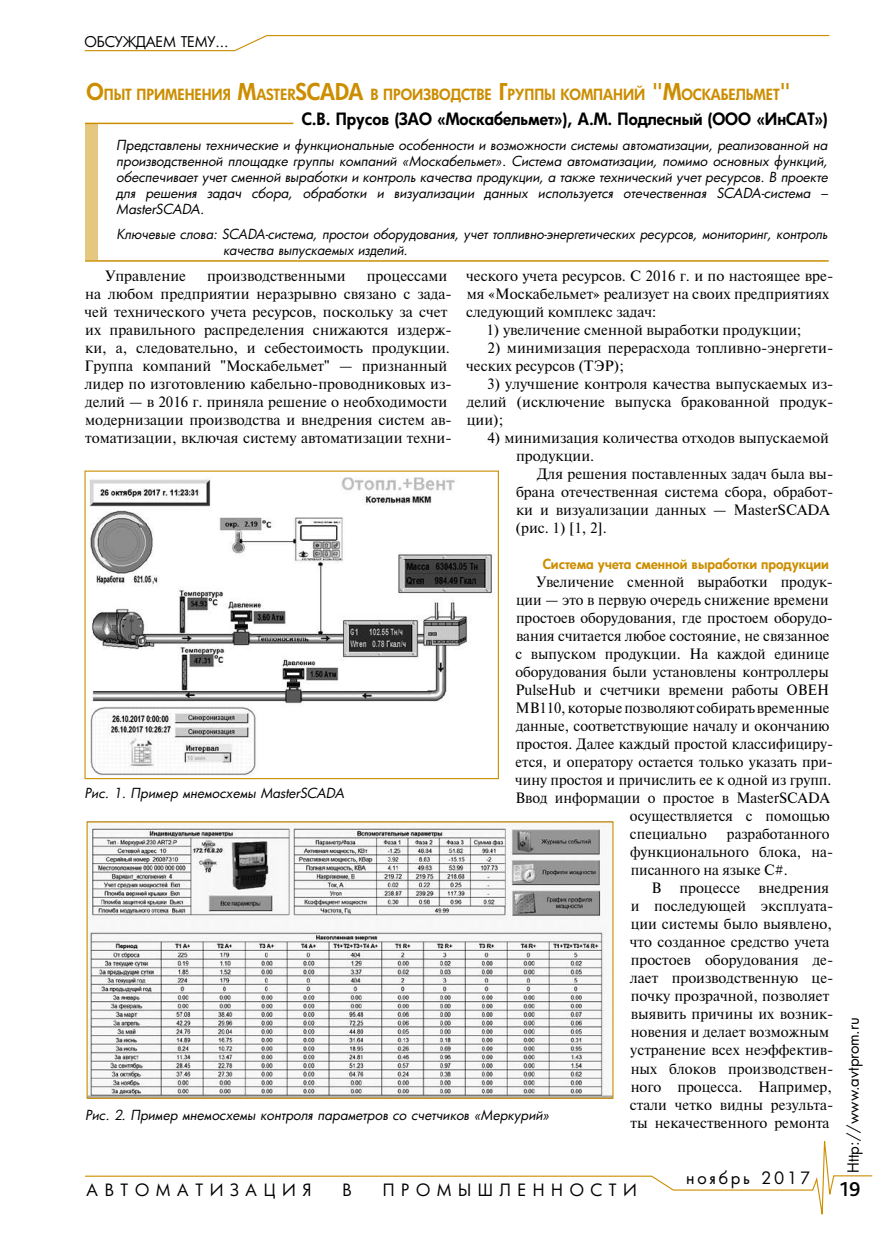
<style>
.page{position:relative;width:893px;height:1234px;background:#fff}
.page>*{position:absolute;margin:0;border:0;box-sizing:border-box;transform-origin:0 0}
.t1{font:500 21px "Bliss Pro";color:#000}
.t2{font:800 16.5px "Futura Cyr";color:#000}
.t3{font:16.5px "Futura Cyr";letter-spacing:.4em;color:#000}
.t4{font:16.5px "Futura Cyr";letter-spacing:.17em;color:#000}
.t5{font:15px/18px "Newton";color:#000}
.t6{font:800 15px "Futura Cyr";letter-spacing:-.005em;color:#cc8e00}
.t7{font:15px "Futura Cyr";color:#000}
.t8{font:14.4px "Futura Cyr";letter-spacing:-.01em;color:#000}
.t9{font:italic 13.5px/16.2px "Futura Cyr";color:#000;text-align:justify}
.t10{font:800 13.5px "Futura Cyr";color:#cc8e00}
.s1{font-size:22.5px}
</style>
<div class="page">
<svg style="left:85px;top:1141px;width:788px;height:74px"></svg>
<svg style="left:84px;top:35px;width:746px;height:17px"></svg>
<div style="left:85px;top:123px;width:12px;height:137px;background:#e5c780"></div>
<hr style="left:85px;top:123px;width:208px;height:1px;background:#cc8e00">
<hr style="left:85px;top:260px;width:744px;height:1px;background:#cc8e00">
<img style="left:89px;top:477px;width:405px;height:300px">
<div style="left:84px;top:470px;width:415px;height:309px;border:1px solid #cc8e00"></div>
<img style="left:89px;top:823px;width:522px;height:273px">
<p class="t8" style="left:84px;top:33px;width:145px">ОБСУЖДАЕМ ТЕМУ...</p>
<p class="t6" style="left:87px;top:85px;width:61px"><span class="s1">О</span>ПЫТ ПРИМЕНЕНИ</p>
<p class="t6" style="left:223px;top:85px;width:171px">Я <span class="s1">M</span>ASTER<span class="s1">SCADA</span> В ПРОИЗВОДСТВЕ</p>
<p class="t6" style="left:499px;top:85px;width:19px"><span class="s1">Г</span>РУПП</p>
<p class="t6" style="left:544px;top:85px;width:28px">Ы КОМПАНИ</p>
<p class="t6" style="left:634px;top:85px;width:58px">Й <span class="s1">"М</span>ОСКАБЕЛ</p>
<p class="t6" style="left:746px;top:85px;width:46px">ЬМЕТ <span class="s1">"</span></p>
<p class="t2" style="left:302px;top:108px;width:527px">С.В. ПРУСОВ (ЗАО «МОСКАБЕЛЬМЕТ»), А.М. ПОДЛЕСНЫЙ (ООО «ИНСАТ»)</p>
<p class="t9" style="left:116px;top:136px;width:713px">Представлены технические и функциональные особенности и возможности системы автоматизации, реализованной на производственной площадке группы компаний «Москабельмет». Система автоматизации, помимо основных функций, обеспечивает учет сменной выработки и контроль качества продукции, а также технический учет ресурсов. В проекте для решения задач сбора, обработки и визуализации данных используется отечественная SCADA-система – MasterSCADA.</p>
<p class="t9" style="left:223px;top:226px;width:606px;text-indent:-107px">Ключевые слова: SCADA-система, простои оборудования, учет топливно-энергетических ресурсов, мониторинг, контроль качества выпускаемых изделий.</p>
<p class="t5" style="left:84px;top:266px;width:369px;text-indent:282px">процессами на любом предприятии неразрывно связано с зада&shy;чей технического учета ресурсов, поскольку за счет их правильного распределения снижаются издерж&shy;ки, а, следовательно, и себестоимость продукции.<br>Группа компаний "Москабельмет" — признанный лидер по изготовлению кабельно-проводниковых из&shy;делий — в 2016 г. приняла решение о необходимости модернизации производства и внедрения систем ав&shy;томатизации, включая систему автоматизации техни-</p>
<p class="t5" style="left:466px;top:266px;width:369px">ческого учета ресурсов. С 2016 г. и по настоящее вре&shy;мя «Москабельмет» реализует на своих предприятиях следующий комплекс задач:</p>
<p class="t5" style="left:105px;top:266px;width:82px">Управление</p>
<p class="t5" style="left:207px;top:266px;width:140px">производственными</p>
<p class="t5" style="left:486px;top:320px;width:316px">1) увеличение сменной выработки продукции;</p>
<p class="t5" style="left:466px;top:338px;width:369px;text-indent:22px">2) минимизация перерасхода топливно-энергети&shy;ческих ресурсов (ТЭР);</p>
<p class="t5" style="left:467px;top:374px;width:368px;text-align:justify;text-indent:20px">3) улучшение контроля качества выпускаемых из&shy;делий (исключение выпуска бракованной продук&shy;ции);</p>
<p class="t5" style="left:516px;top:428px;width:314px;text-indent:-29px">4) минимизация количества отходов выпускаемой продукции.</p>
<p class="t5" style="left:516px;top:464px;width:319px;text-indent:22px">Для решения поставленных задач была вы&shy;брана отечественная система сбора, обработ&shy;ки и визуализации данных — MasterSCADA (рис. 1) [1, 2].</p>
<p class="t10" style="left:543px;top:555px;width:287px">СИСТЕМА УЧЕТА СМЕННОЙ ВЫРАБОТКИ ПРОДУКЦИИ</p>
<p class="t5" style="left:536px;top:572px;width:299px">Увеличение сменной выработки продук-</p>
<p class="t5" style="left:516px;top:590px;width:314px">ции — это в первую очередь снижение времени</p>
<p class="t5" style="left:516px;top:608px;width:319px">простоев оборудования, где простоем оборудо-</p>
<p class="t5" style="left:516px;top:626px;width:315px">вания считается любое состояние, не связанное</p>
<p class="t5" style="left:515px;top:644px;width:316px">с выпуском продукции. На каждой единице</p>
<p class="t5" style="left:515px;top:662px;width:315px">оборудования были установлены контроллеры</p>
<p class="t5" style="left:515px;top:680px;width:315px">PulseHub и счетчики времени работы ОВЕН</p>
<p class="t5" style="left:515px;top:698px;width:316px">МВ110, которые позволяют собирать временные</p>
<p class="t5" style="left:516px;top:716px;width:315px">данные, соответствующие началу и окончанию</p>
<p class="t5" style="left:516px;top:734px;width:319px">простоя. Далее каждый простой классифициру-</p>
<p class="t5" style="left:515px;top:752px;width:319px">ется, и оператору остается только указать при-</p>
<p class="t5" style="left:515px;top:770px;width:318px">чину простоя и причислить ее к одной из групп.</p>
<p class="t5" style="left:515px;top:788px;width:316px">Ввод информации о простое в MasterSCADA</p>
<p class="t5" style="left:630px;top:806px;width:201px">осуществляется с помощью</p>
<p class="t5" style="left:630px;top:824px;width:78px">специально</p>
<p class="t9" style="left:84px;top:784px;width:261px">Рис. 1. Пример мнемосхемы MasterSCADA</p>
<p class="t5" style="left:630px;top:824px;width:205px;text-indent:97px">разработанного функционального блока, на&shy;писанного на языке С#.</p>
<p class="t5" style="left:630px;top:878px;width:205px;text-indent:22px">В процессе внедрения и последующей эксплуата&shy;ции системы было выявлено, что созданное средство учета простоев оборудования де&shy;лает производственную це&shy;почку прозрачной, позволяет выявить причины их возник&shy;новения и делает возможным устранение всех неэффектив&shy;ных блоков производствен&shy;ного процесса. Например, стали четко видны результа&shy;ты некачественного ремонта</p>
<p class="t7" style="left:844px;top:1172px;width:157px;rotate:-90deg">Http://www.avtprom.ru</p>
<p class="t9" style="left:85px;top:1107px;width:466px">Рис. 2. Пример мнемосхемы контроля параметров со счетчиков «Меркурий»</p>
<p class="t4" style="left:686px;top:1167px;width:126px">ноябрь 2017</p>
<p class="t3" style="left:87px;top:1179px;width:226px">АВТОМАТИЗАЦИЯ</p>
<p class="t3" style="left:342px;top:1179px;width:11px">В</p>
<p class="t3" style="left:383px;top:1179px;width:256px">ПРОМЫШЛЕННОСТИ</p>
<h1 class="t1" style="left:840px;top:1176px;width:22px">19</h1>
</div>
